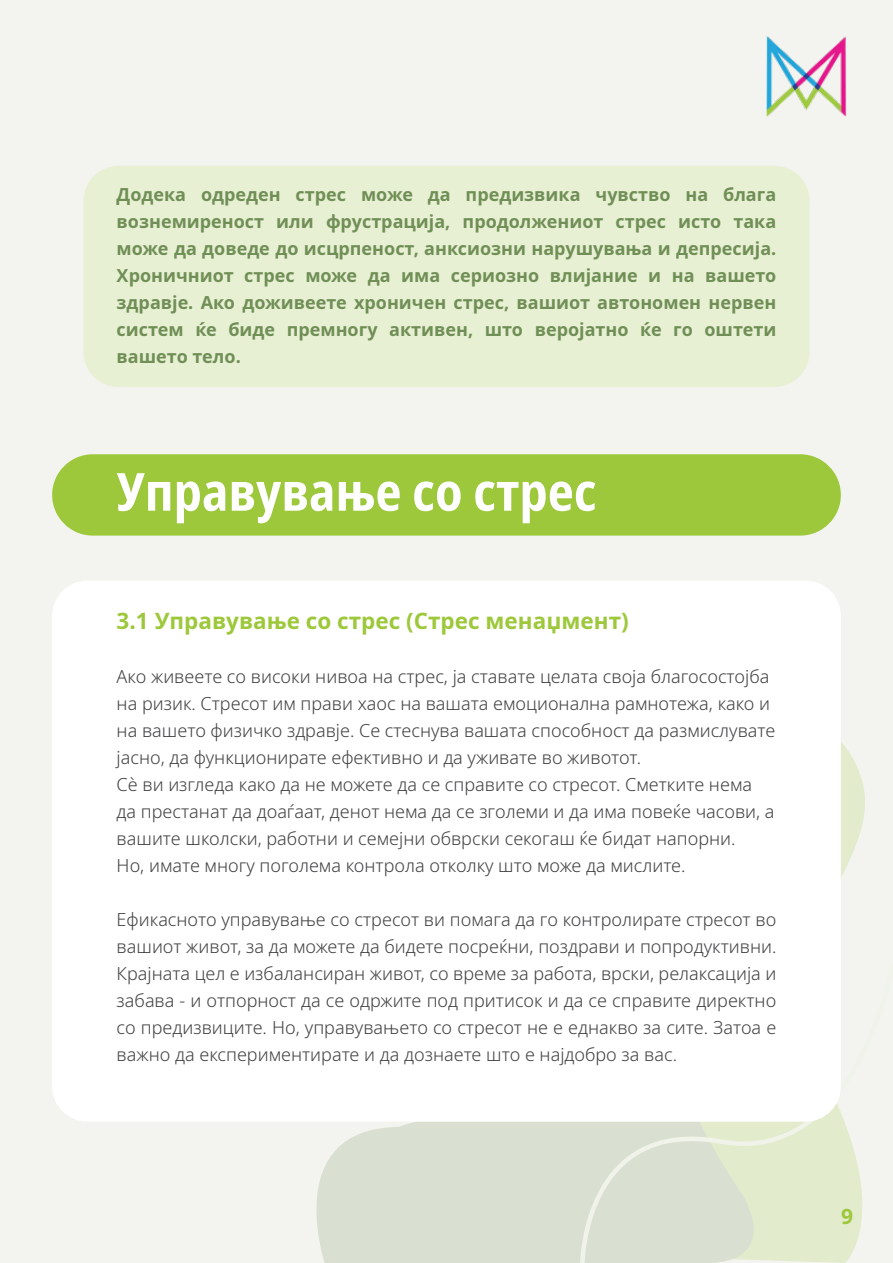
<style>
.page{position:relative;width:893px;height:1263px;background:#f3f4ef}
.page>*{position:absolute;margin:0;border:0;box-sizing:border-box;transform-origin:0 0}
.t1{font:700 condensed 52.5px "Noto Sans";color:#fff}
.t2{font:700 22.5px "Noto Sans";color:#9dc83b}
.t3{font:700 21px "Noto Sans";color:#9dc83b}
.t4{font:300 18px/27px "Noto Sans";color:#414042}
.t5{font:700 18px/27px "Noto Sans";color:#708f56;text-align:justify}
</style>
<div class="page">
<svg style="left:841px;top:742px;width:24px;height:135px;fill:#e2ebcb"></svg>
<div style="left:316px;top:1122px;width:262px;height:141px;background:#d9e0d1"></div>
<svg style="left:578px;top:1104px;width:285px;height:159px"></svg>
<img style="left:766px;top:36px;width:81px;height:81px">
<div style="left:52px;top:580px;width:789px;height:542px;background:#fff;border-radius:35px"></div>
<div style="left:52px;top:454px;width:789px;height:82px;background:#9dc83b;border-radius:41px"></div>
<div style="left:83px;top:166px;width:726px;height:221px;background:#e8f0d4;border-radius:35px"></div>
<p class="t5" style="left:117px;top:182px;width:661px">Додека одреден стрес може да предизвика чувство на блага вознемиреност или фрустрација, продолжениот стрес исто така може да доведе до исцрпеност, анксиозни нарушувања и депресија.<br>Хроничниот стрес може да има сериозно влијание и на вашето здравје. Ако доживеете хроничен стрес, вашиот автономен нервен систем ќе биде премногу активен, што веројатно ќе го оштети вашето тело.</p>
<h1 class="t1" style="left:117px;top:454px;width:481px">Управување со стрес</h1>
<p class="t2" style="left:117px;top:605px;width:514px">3.1 Управување со стрес (Стрес менаџмент)</p>
<p class="t4" style="left:117px;top:663px;width:660px">Ако живеете со високи нивоа на стрес, ја ставате целата своја благосостојба на ризик. Стресот им прави хаос на вашата емоционална рамнотежа, како и на вашето физичко здравје. Се стеснува вашата способност да размислувате јасно, да функционирате ефективно и да уживате во животот.<br>Сè ви изгледа како да не можете да се справите со стресот. Сметките нема да престанат да доаѓаат, денот нема да се зголеми и да има повеќе часови, а вашите школски, работни и семејни обврски секогаш ќе бидат напорни.<br>Но, имате многу поголема контрола отколку што може да мислите.</p>
<p class="t4" style="left:117px;top:906px;width:661px;text-align:justify">Ефикасното управување со стресот ви помага да го контролирате стресот во вашиот живот, за да можете да бидете посреќни, поздрави и попродуктивни.<br>Крајната цел е избалансиран живот, со време за работа, врски, релаксација и забава - и отпорност да се одржите под притисок и да се справите директно со предизвиците. Но, управувањето со стресот не е еднакво за сите. Затоа е важно да експериментирате и да дознаете што е најдобро за вас.</p>
<p class="t3" style="left:841px;top:1201px;width:14px">9</p>
</div>
